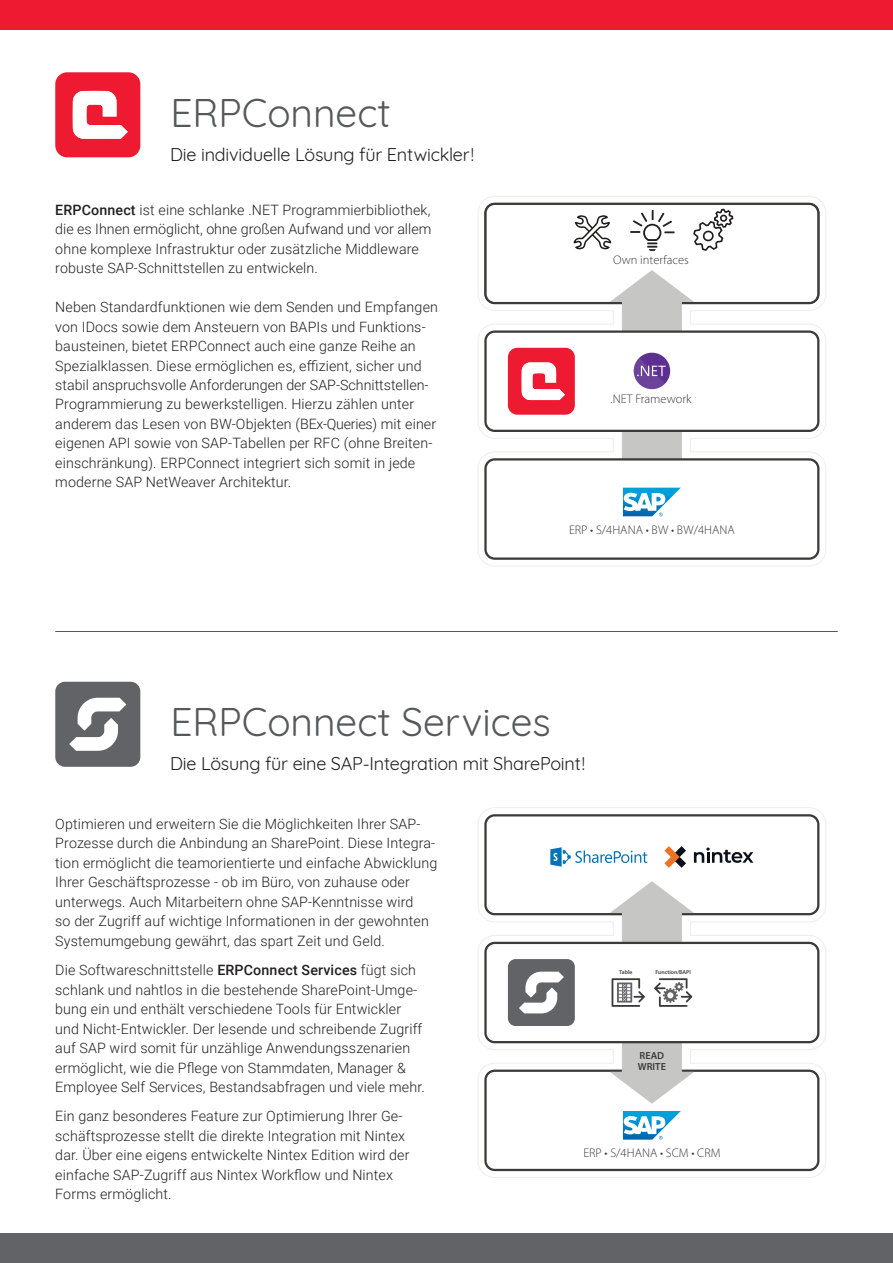
<style>
.page{position:relative;width:893px;height:1263px;background:#fff}
.page>*{position:absolute;margin:0;border:0;box-sizing:border-box;transform-origin:0 0}
.t1{font:39px "Quicksand";color:#57585a}
.t2{font:18px "Quicksand";letter-spacing:-.01em;color:#231f20}
.t3{font:300 14.25px/19.5px "Roboto";letter-spacing:.01em;color:#231f20}
.t4{font:300 12.6px "Myriad Pro";color:#3b3c3a}
.t5{font:600 10.2px/11.4px "Myriad Pro";color:#3b3c3a}
.t6{font:600 5.7px "Myriad Pro";color:#3b3c3a}
.s1{font-weight:500}
</style>
<div class="page">
<div style="left:0;top:0;width:893px;height:30px;background:#ed1a32"></div>
<div style="left:55px;top:72px;width:85px;height:85px;background:#ed1a32;border-radius:12px"></div>
<svg style="left:73px;top:91px;width:55px;height:48px"></svg>
<div style="left:55px;top:682px;width:85px;height:85px;background:#616366;border-radius:10px"></div>
<svg style="left:69px;top:698px;width:57px;height:53px"></svg>
<div style="left:0;top:1233px;width:893px;height:30px;background:#616366"></div>
<hr style="left:55px;top:631px;width:783px;height:1px;background:#57585a">
<svg style="left:478px;top:199px;width:348px;height:368px"></svg>
<svg style="left:484px;top:196px;width:335px;height:364px"></svg>
<svg style="left:478px;top:807px;width:348px;height:371px"></svg>
<svg style="left:484px;top:814px;width:335px;height:357px"></svg>
<h1 class="t1" style="left:170px;top:83px;width:222px">ERPConnect</h1>
<p class="t2" style="left:170px;top:140px;width:305px">Die individuelle Lösung für Entwickler !</p>
<p class="t3" style="left:55px;top:199px;width:378px"><span class="s1">ERPConnect</span> ist eine schlanke .NET Programmierbibliothek, die es Ihnen ermöglicht, ohne großen Aufwand und vor allem ohne komplexe Infrastruktur oder zusätzliche Middleware robuste SAP-Schnittstellen zu entwickeln.</p>
<p class="t3" style="left:55px;top:297px;width:384px">Neben Standardfunktionen wie dem Senden und Empfangen von IDocs sowie dem Ansteuern von BAPIs und Funktions&shy;bausteinen, bietet ERPConnect auch eine ganze Reihe an Spezialklassen. Diese ermöglichen es, effizient, sicher und stabil anspruchsvolle Anforderungen der SAP-Schnittstellen-Programmierung zu bewerkstelligen. Hierzu zählen unter anderem das Lesen von BW-Objekten (BEx-Queries) mit einer eigenen API sowie von SAP-Tabellen per RFC (ohne Breiten&shy;einschränkung). ERPConnect integriert sich somit in jede moderne SAP NetWeaver Architektur.</p>
<p class="t4" style="left:613px;top:253px;width:77px">Own interfaces</p>
<p class="t4" style="left:611px;top:392px;width:82px">.NET Framework</p>
<p class="t4" style="left:569px;top:523px;width:167px">ERP • S/4HANA • BW • BW/4HANA</p>
<h1 class="t1" style="left:170px;top:692px;width:382px">ERPConnect Services</h1>
<p class="t2" style="left:170px;top:750px;width:417px">Die Lösung für eine SAP-Integration mit SharePoint !</p>
<p class="t3" style="left:55px;top:813px;width:384px">Optimieren und erweitern Sie die Möglichkeiten Ihrer SAP-Prozesse durch die Anbindung an SharePoint. Diese Integra&shy;tion ermöglicht die teamorientierte und einfache Abwicklung Ihrer Geschäftsprozesse - ob im Büro, von zuhause oder unterwegs. Auch Mitarbeitern ohne SAP-Kenntnisse wird<br>so der Zugriff auf wichtige Informationen in der gewohnten Systemumgebung gewährt, das spart Zeit und Geld.</p>
<p class="t3" style="left:55px;top:960px;width:371px">Die Softwareschnittstelle <span class="s1">ERPConnect Services</span> fügt sich schlank und nahtlos in die bestehende SharePoint-Umge&shy;bung ein und enthält verschiedene Tools für Entwickler und Nicht-Entwickler. Der lesende und schreibende Zugriff auf SAP wird somit für unzählige Anwendungsszenarien ermöglicht, wie die Pflege von Stammdaten, Manager &amp; Employee Self Services, Bestandsabfragen und viele mehr.</p>
<p class="t3" style="left:55px;top:1106px;width:356px">Ein ganz besonderes Feature zur Optimierung Ihrer Ge&shy;schäftsprozesse stellt die direkte Integration mit Nintex dar. Über eine eigens entwickelte Nintex Edition wird der einfache SAP-Zugriff aus Nintex Workflow und Nintex Forms ermöglicht.</p>
<p class="t6" style="left:619px;top:968px;width:15px">Table</p>
<p class="t6" style="left:655px;top:968px;width:37px">Function/BAPI</p>
<p class="t5" style="left:638px;top:1049px;width:30px">READ<br>WRITE</p>
<p class="t4" style="left:583px;top:1146px;width:139px">ERP • S/4HANA • SCM • CRM</p>
</div>
